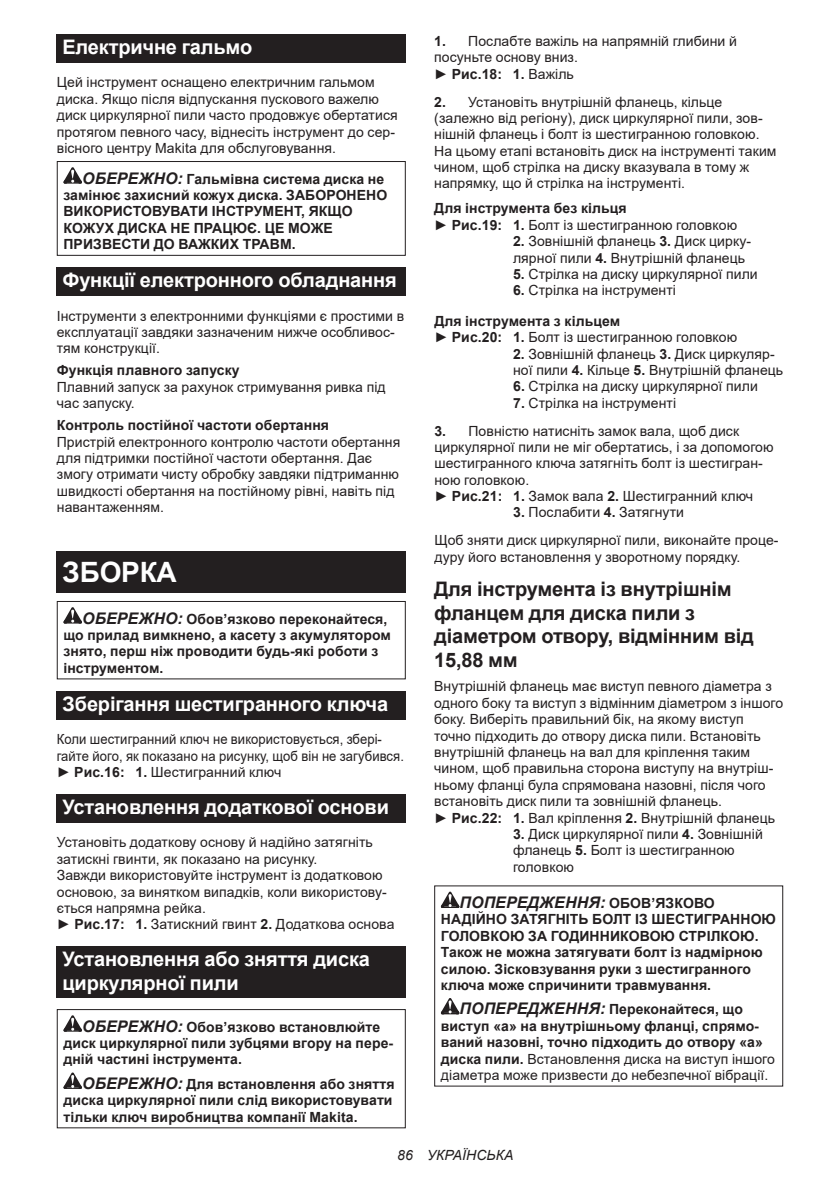
<style>
.page{position:relative;width:840px;height:1191px;background:#fff}
.page>*{position:absolute;margin:0;border:0;box-sizing:border-box;transform-origin:0 0}
.t1{font:700 28px "Arial";letter-spacing:-.01em;color:#fff}
.t2{font:700 20px/23.4px "Arial";letter-spacing:-.01em;color:#fff}
.t3{font:700 20px/23.4px "Arial";letter-spacing:-.01em;color:#231f20}
.t4{font:italic 700 16px "Arial";letter-spacing:.005em;color:#231f20}
.t5{font:14px/16.4px "Arial";letter-spacing:.005em;color:#231f20}
.t6{font:700 14px/16.4px "Arial";letter-spacing:.005em;color:#231f20}
.t7{font:14px/16.4px "Arial";letter-spacing:.005em;color:#231f20;scale:.93 1}
.t8{font:italic 14px "Arial";letter-spacing:.005em;color:#231f20}
.s1{font-style:italic;font-size:16px}
.s2{font-weight:700}
.s3{font-weight:400}
.s4{font-style:normal;font-size:14px}
</style>
<div class="page">
<div style="left:57px;top:34px;width:348px;height:29px;background:#231f20"></div>
<svg style="left:63px;top:167px;width:19px;height:17px"></svg>
<div style="left:57px;top:161px;width:348px;height:95px;border:1px solid #231f20"></div>
<div style="left:57px;top:267px;width:348px;height:29px;background:#231f20"></div>
<div style="left:57px;top:552px;width:348px;height:41px;background:#231f20"></div>
<svg style="left:63px;top:607px;width:19px;height:16px"></svg>
<div style="left:57px;top:601px;width:348px;height:78px;border:1px solid #231f20"></div>
<div style="left:57px;top:690px;width:348px;height:29px;background:#231f20"></div>
<div style="left:57px;top:794px;width:348px;height:28px;background:#231f20"></div>
<div style="left:57px;top:946px;width:348px;height:52px;background:#231f20"></div>
<svg style="left:63px;top:1015px;width:19px;height:16px"></svg>
<svg style="left:63px;top:1072px;width:19px;height:16px"></svg>
<div style="left:57px;top:1009px;width:348px;height:119px;border:1px solid #231f20"></div>
<svg style="left:440px;top:891px;width:19px;height:17px"></svg>
<svg style="left:440px;top:998px;width:19px;height:16px"></svg>
<h2 class="t2" style="left:62px;top:36px;width:191px">Електричне гальмо</h2>
<p class="t5" style="left:57px;top:74px;width:342px">Цей інструмент оснащено електричним гальмом диска. Якщо після відпускання пускового важелю диск циркулярної пили часто продовжує обертатися протягом певного часу, віднесіть інструмент до сер&shy;вісного центру Makita для обслуговування.</p>
<p class="t6" style="left:63px;top:171px;width:325px;text-indent:19px"><span class="s1">ОБЕРЕЖНО:</span> Гальмівна система диска не замінює захисний кожух диска. ЗАБОРОНЕНО ВИКОРИСТОВУВАТИ ІНСТРУМЕНТ, ЯКЩО КОЖУХ ДИСКА НЕ ПРАЦЮЄ. ЦЕ МОЖЕ ПРИЗВЕСТИ ДО ВАЖКИХ ТРАВМ.</p>
<h2 class="t2" style="left:62px;top:269px;width:336px">Функції електронного обладнання</h2>
<p class="t5" style="left:57px;top:307px;width:349px">Інструменти з електронними функціями є простими в експлуатації завдяки зазначеним нижче особливос&shy;тям конструкції.</p>
<p class="t6" style="left:57px;top:362px;width:184px">Функція плавного запуску</p>
<p class="t5" style="left:57px;top:378px;width:330px">Плавний запуск за рахунок стримування ривка під час запуску.</p>
<p class="t6" style="left:57px;top:417px;width:273px">Контроль постійної частоти обертання</p>
<p class="t5" style="left:57px;top:433px;width:345px">Пристрій електронного контролю частоти обертання для підтримки постійної частоти обертання. Дає змогу отримати чисту обробку завдяки підтриманню швидкості обертання на постійному рівні, навіть під навантаженням.</p>
<h1 class="t1" style="left:62px;top:552px;width:116px">ЗБОРКА</h1>
<p class="t6" style="left:63px;top:610px;width:329px;text-indent:19px"><span class="s1">ОБЕРЕЖНО:</span> Обов’язково переконайтеся, що прилад вимкнено, а касету з акумулятором знято, перш ніж проводити будь-які роботи з інструментом.</p>
<h2 class="t2" style="left:62px;top:692px;width:327px">Зберігання шестигранного ключа</h2>
<p class="t7" style="left:57px;top:731px;width:374px">Коли шестигранний ключ не використовується, збері&shy;гайте його, як показано на рисунку, щоб він не загубився. ► <span class="s2">Рис.16: 1.</span> Шестигранний ключ</p>
<h2 class="t2" style="left:62px;top:795px;width:328px">Установлення додаткової основи</h2>
<p class="t5" style="left:57px;top:834px;width:339px">Установіть додаткову основу й надійно затягніть затискні гвинти, як показано на рисунку.<br>Завжди використовуйте інструмент із додатковою основою, за винятком випадків, коли використову&shy;ється напрямна рейка.<br>► <span class="s2">Рис.17: 1.</span> Затискний гвинт <span class="s2">2.</span> Додаткова основа</p>
<h2 class="t2" style="left:62px;top:947px;width:309px">Установлення або зняття диска циркулярної пили</h2>
<p class="t6" style="left:63px;top:1018px;width:331px;text-indent:19px"><span class="s1">ОБЕРЕЖНО:</span> Обов’язково встановлюйте диск циркулярної пили зубцями вгору на пере&shy;дній частині інструмента.</p>
<p class="t6" style="left:63px;top:1076px;width:332px;text-indent:19px"><span class="s1">ОБЕРЕЖНО:</span> Для встановлення або зняття диска циркулярної пили слід використовувати тільки ключ виробництва компанії Makita.</p>
<p class="t5" style="left:434px;top:33px;width:304px"><span class="s2">1.</span> Послабте важіль на напрямній глибини й посуньте основу вниз.<br>► <span class="s2">Рис.18: 1.</span> Важіль</p>
<p class="t5" style="left:434px;top:93px;width:343px"><span class="s2">2.</span> Установіть внутрішній фланець, кільце (залежно від регіону), диск циркулярної пили, зов&shy;нішній фланець і болт із шестигранною головкою.<br>На цьому етапі встановіть диск на інструменті таким чином, щоб стрілка на диску вказувала в тому ж напрямку, що й стрілка на інструменті.</p>
<p class="t6" style="left:434px;top:200px;width:304px">Для інструмента без кільця<br><span class="s3">►</span> Рис.19: 1. <span class="s3">Болт із шестигранною головкою</span></p>
<p class="t5" style="left:512px;top:233px;width:239px"><span class="s2">2.</span> Зовнішній фланець <span class="s2">3.</span> Диск цирку&shy;лярної пили <span class="s2">4.</span> Внутрішній фланець</p>
<p class="t5" style="left:512px;top:266px;width:246px"><span class="s2">5.</span> Стрілка на диску циркулярної пили</p>
<p class="t6" style="left:434px;top:275px;width:243px;line-height:30.6px;text-indent:79px">6. <span class="s3">Стрілка на інструменті<br></span>Для інструмента з кільцем</p>
<p class="t5" style="left:434px;top:329px;width:304px">► <span class="s2">Рис.20: 1.</span> Болт із шестигранною головкою</p>
<p class="t5" style="left:513px;top:345px;width:271px"><span class="s2">2.</span> Зовнішній фланець <span class="s2">3.</span> Диск циркуляр&shy;ної пили <span class="s2">4.</span> Кільце <span class="s2">5.</span> Внутрішній фланець</p>
<p class="t5" style="left:513px;top:378px;width:246px"><span class="s2">6.</span> Стрілка на диску циркулярної пили</p>
<p class="t5" style="left:513px;top:394px;width:164px"><span class="s2">7.</span> Стрілка на інструменті</p>
<p class="t5" style="left:434px;top:422px;width:340px"><span class="s2">3.</span> Повністю натисніть замок вала, щоб диск циркулярної пили не міг обертатись, і за допомогою шестигранного ключа затягніть болт із шестигран&shy;ною головкою.<br>► <span class="s2">Рис.21: 1.</span> Замок вала <span class="s2">2.</span> Шестигранний ключ</p>
<p class="t5" style="left:434px;top:498px;width:345px;line-height:27.8px;text-indent:79px"><span class="s2">3.</span> Послабити <span class="s2">4.</span> Затягнути<br>Щоб зняти диск циркулярної пили, виконайте проце-</p>
<p class="t5" style="left:434px;top:548px;width:307px">дуру його встановлення у зворотному порядку.</p>
<h2 class="t3" style="left:434px;top:578px;width:321px">Для інструмента із внутрішнім фланцем для диска пили з діаметром отвору, відмінним від<br>15,88 мм</h2>
<p class="t5" style="left:434px;top:678px;width:350px">Внутрішній фланець має виступ певного діаметра з одного боку та виступ з відмінним діаметром з іншого боку. Виберіть правильний бік, на якому виступ точно підходить до отвору диска пили. Встановіть внутрішній фланець на вал для кріплення таким чином, щоб правильна сторона виступу на внутріш&shy;ньому фланці була спрямована назовні, після чого встановіть диск пили та зовнішній фланець.<br>► <span class="s2">Рис.22: 1.</span> Вал кріплення <span class="s2">2.</span> Внутрішній фланець</p>
<p class="t5" style="left:512px;top:825px;width:251px"><span class="s2">3.</span> Диск циркулярної пили <span class="s2">4.</span> Зовнішній фланець <span class="s2">5.</span> Болт із шестигранною головкою</p>
<p class="t4" style="left:459px;top:891px;width:256px">ПОПЕРЕДЖЕННЯ: <span class="s4">ОБОВ’ЯЗКОВО</span></p>
<p class="t6" style="left:440px;top:911px;width:336px">НАДІЙНО ЗАТЯГНІТЬ БОЛТ ІЗ ШЕСТИГРАННОЮ ГОЛОВКОЮ ЗА ГОДИННИКОВОЮ СТРІЛКОЮ.<br>Також не можна затягувати болт із надмірною силою. Зісковзування руки з шестигранного ключа може спричинити травмування.</p>
<p class="t6" style="left:440px;top:1001px;width:335px;text-indent:19px"><span class="s1">ПОПЕРЕДЖЕННЯ:</span> Переконайтеся, що виступ «a» на внутрішньому фланці, спрямо&shy;ваний назовні, точно підходить до отвору «a» диска пили. <span class="s3">Встановлення диска на виступ іншого діаметра може призвести до небезпечної вібрації.</span></p>
<p class="t8" style="left:397px;top:1146px;width:118px">86 УКРАЇНСЬКА</p>
</div>
